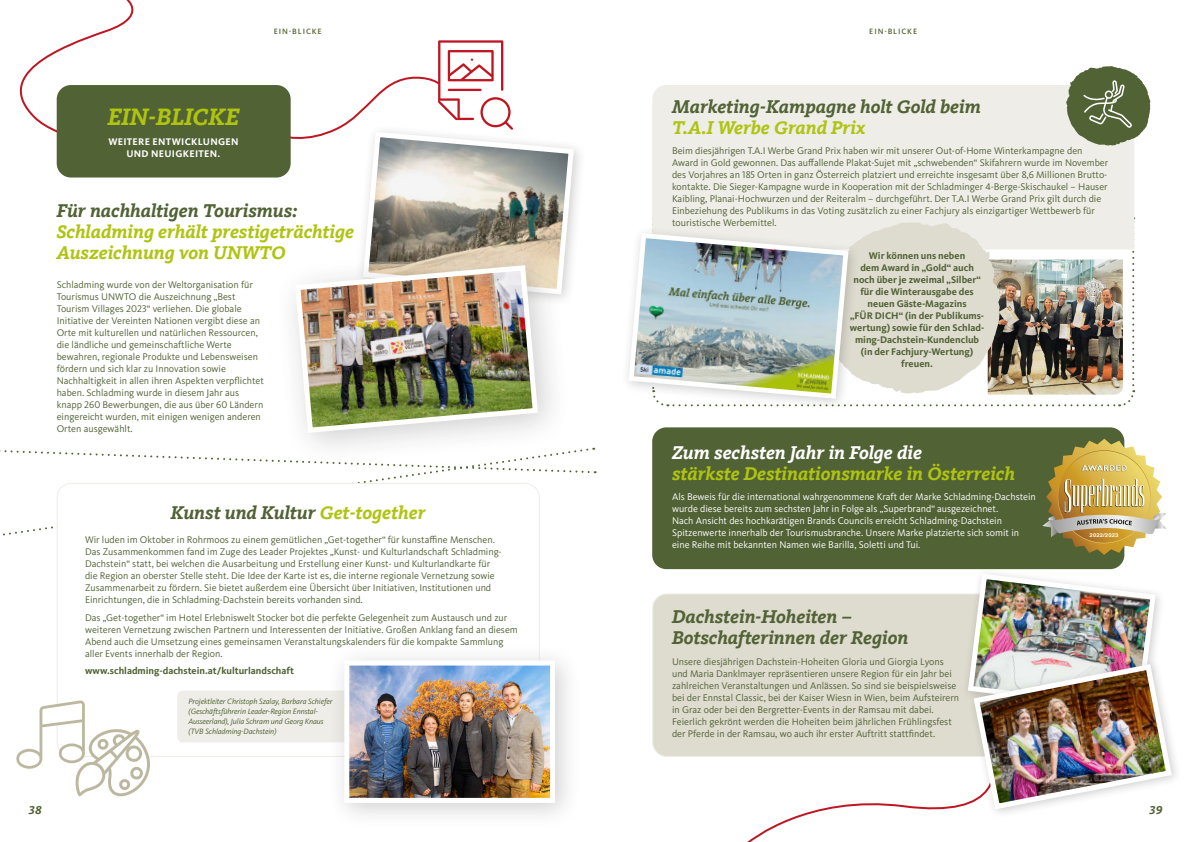
<style>
.page{position:relative;width:1191px;height:842px;background:#fff}
.page>*{position:absolute;margin:0;border:0;box-sizing:border-box;transform-origin:0 0}
.t1{font:italic 700 24.4px "Kievit Slab Offc";color:#afc410}
.t2{font:italic 700 19px/21px "Kievit Slab Offc";color:#516235}
.t3{font:italic 700 19px/21px "Kievit Slab Offc";color:#afc410}
.t4{font:italic 700 19px "Kievit Slab Offc";color:#fff}
.t5{font:italic 700 12px "Kievit Slab Offc";color:#516235}
.t6{font:10px/12px "Kievit Pro";color:#516235}
.t7{font:10px/12px "Kievit Pro";color:#fff}
.t8{font:700 10px/12px "Kievit Pro";color:#516235;text-align:center}
.t9{font:700 10px/12px "Kievit Pro";letter-spacing:.03em;color:#fff;text-align:center}
.t10{font:italic 8px/10px "Kievit Pro";letter-spacing:-.01em;color:#516235}
.t11{font:500 8px "Kievit Pro";letter-spacing:.11em;color:#516235}
.t12{font:700 5.2px "Helvetica";letter-spacing:.015em;color:#fffdec;scale:1.14 1}
.s1{color:#afc410}
</style>
<div class="page">
<svg style="left:0;top:447px;width:595px;height:27px"></svg>
<svg style="left:655px;top:751px;width:310px;height:91px"></svg>
<svg style="left:19px;top:0;width:115px;height:162px"></svg>
<div style="left:652px;top:427px;width:472px;height:142px;background:#516235;border-radius:14px"></div>
<div style="left:57px;top:85px;width:234px;height:92px;background:#516235;border-radius:14px"></div>
<div style="left:274px;top:244px;width:297px;height:222px;background:#1d1d1b;opacity:.21"></div>
<svg style="left:292px;top:430px;width:248px;height:5px"></svg>
<div style="left:652px;top:594px;width:482px;height:162px;background:#dedbcf;border-radius:14px"></div>
<img style="left:235px;top:40px;width:341px;height:390px">
<img style="left:1052px;top:439px;width:104px;height:116px">
<img style="left:1056px;top:450px;width:96px;height:95px">
<svg style="left:1081px;top:465px;width:45px;height:6px"></svg>
<img style="left:1042px;top:479px;width:124px;height:58px">
<div style="left:961px;top:567px;width:204px;height:155px;background:#1d1d1b;opacity:.21"></div>
<img style="left:965px;top:571px;width:209px;height:241px">
<div style="left:652px;top:85px;width:482px;height:117px;background:#eeede7"></div>
<img style="left:627px;top:202px;width:508px;height:205px">
<div style="left:177px;top:690px;width:191px;height:52px;background:#eeede7;border-radius:6px"></div>
<svg style="left:1066px;top:66px;width:84px;height:80px;background:#7e8b69"></svg>
<svg style="left:16px;top:700px;width:138px;height:97px"></svg>
<div style="left:327px;top:643px;width:254px;height:186px;background:#1d1d1b;opacity:.21"></div>
<img style="left:350px;top:666px;width:199px;height:131px">
<div style="left:344px;top:660px;width:211px;height:143px;border:5px solid #fff"></div>
<p class="t11" style="left:274px;top:27px;width:49px">EIN-BLICKE</p>
<p class="t11" style="left:869px;top:27px;width:49px">EIN-BLICKE</p>
<h1 class="t1" style="left:108px;top:102px;width:133px">EIN-BLICKE</h1>
<p class="t9" style="left:108px;top:136px;width:132px">WEITERE ENTWICKLUNGEN<br>UND NEUIGKEITEN.</p>
<h2 class="t2" style="left:57px;top:200px;width:242px">Für nachhaltigen Tourismus:</h2>
<h2 class="t3" style="left:57px;top:221px;width:299px">Schladming erhält prestigeträchtige<br>Auszeichnung von UNWTO</h2>
<p class="t6" style="left:57px;top:279px;width:209px">Schladming wurde von der Weltorganisation für Tourismus UNWTO die Auszeichnung „Best Tourism Villages 2023“ verliehen. Die globale Initiative der Vereinten Nationen vergibt diese an Orte mit kulturellen und natürlichen Ressourcen, die ländliche und gemeinschaftliche Werte bewahren, regionale Produkte und Lebensweisen fördern und sich klar zu Innovation sowie Nachhaltigkeit in allen ihren Aspekten verpflichtet haben. Schladming wurde in diesem Jahr aus knapp 260 Bewerbungen, die aus über 60 Ländern eingereicht wurden, mit einigen wenigen anderen Orten ausgewählt.</p>
<h2 class="t2" style="left:171px;top:502px;width:256px">Kunst und Kultur <span class="s1">Get-together</span></h2>
<p class="t6" style="left:85px;top:533px;width:418px">Wir luden im Oktober in Rohrmoos zu einem gemütlichen „Get-together“ für kunstaffine Menschen.<br>Das Zusammenkommen fand im Zuge des Leader Projektes „Kunst- und Kulturlandschaft Schladming-Dachstein“ statt, bei welchen die Ausarbeitung und Erstellung einer Kunst- und Kulturlandkarte für die Region an oberster Stelle steht. Die Idee der Karte ist es, die interne regionale Vernetzung sowie Zusammenarbeit zu fördern. Sie bietet außerdem eine Übersicht über Initiativen, Institutionen und Einrichtungen, die in Schladming-Dachstein bereits vorhanden sind.</p>
<p class="t6" style="left:85px;top:611px;width:434px">Das „Get-together“ im Hotel Erlebniswelt Stocker bot die perfekte Gelegenheit zum Austausch und zur weiteren Vernetzung zwischen Partnern und Interessenten der Initiative. Großen Anklang fand an diesem Abend auch die Umsetzung eines gemeinsamen Veranstaltungskalenders für die kompakte Sammlung aller Events innerhalb der Region.</p>
<p class="t8" style="left:85px;top:665px;width:210px">www.schladming-dachstein.at/kulturlandschaft</p>
<p class="t10" style="left:188px;top:696px;width:146px">Projektleiter Christoph Szalay, Barbara Schiefer (Geschäftsführerin Leader-Region Ennstal-Ausseerland), Julia Schram und Georg Knaus (TVB Schladming-Dachstein)</p>
<h2 class="t2" style="left:672px;top:96px;width:310px">Marketing-Kampagne holt Gold beim</h2>
<h2 class="t3" style="left:672px;top:117px;width:195px">T.A.I Werbe Grand Prix</h2>
<p class="t6" style="left:672px;top:145px;width:438px">Beim diesjährigen T.A.I Werbe Grand Prix haben wir mit unserer Out-of-Home Winterkampagne den Award in Gold gewonnen. Das auffallende Plakat-Sujet mit „schwebenden“ Skifahrern wurde im November des Vorjahres an 185 Orten in ganz Österreich platziert und erreichte insgesamt über 8,6 Millionen Brutto&shy;kontakte. Die Sieger-Kampagne wurde in Kooperation mit der Schladminger 4-Berge-Skischaukel – Hauser Kaibling, Planai-Hochwurzen und der Reiteralm – durchgeführt. Der T.A.I Werbe Grand Prix gilt durch die Einbeziehung des Publikums in das Voting zusätzlich zu einer Fachjury als einzigartiger Wettbewerb für touristische Werbemittel.</p>
<p class="t8" style="left:849px;top:250px;width:136px">Wir können uns neben<br>dem Award in „Gold“ auch noch über je zweimal „Silber“ für die Winterausgabe des neuen Gäste-Magazins<br>„FÜR DICH“ (in der Publikums&shy;wertung) sowie für den Schlad&shy;ming-Dachstein-Kundenclub (in der Fachjury-Wertung) freuen.</p>
<h2 class="t4" style="left:672px;top:441px;width:251px">Zum sechsten Jahr in Folge die</h2>
<h2 class="t3" style="left:672px;top:463px;width:344px">stärkste Destinationsmarke in Österreich</h2>
<p class="t7" style="left:672px;top:491px;width:365px">Als Beweis für die international wahrgenommene Kraft der Marke Schladming-Dachstein wurde diese bereits zum sechsten Jahr in Folge als „Superbrand“ ausgezeichnet.<br>Nach Ansicht des hochkarätigen Brands Councils erreicht Schladming-Dachstein Spitzenwerte innerhalb der Tourismusbranche. Unsere Marke platzierte sich somit in eine Reihe mit bekannten Namen wie Barilla, Soletti und Tui.</p>
<h2 class="t2" style="left:672px;top:606px;width:238px">Dachstein-Hoheiten –<br>Botschafterinnen der Region</h2>
<p class="t6" style="left:672px;top:655px;width:289px">Unsere diesjährigen Dachstein-Hoheiten Gloria und Giorgia Lyons und Maria Danklmayer repräsentieren unsere Region für ein Jahr bei zahlreichen Veranstaltungen und Anlässen. So sind sie beispielsweise bei der Ennstal Classic, bei der Kaiser Wiesn in Wien, beim Aufsteirern in Graz oder bei den Bergretter-Events in der Ramsau mit dabei.<br>Feierlich gekrönt werden die Hoheiten beim jährlichen Frühlingsfest der Pferde in der Ramsau, wo auch ihr erster Auftritt stattfindet.</p>
<p class="t12" style="left:1089px;top:531px;width:27px">2022/2023</p>
<p class="t5" style="left:28px;top:802px;width:15px">38</p>
<p class="t5" style="left:1149px;top:802px;width:15px">39</p>
</div>
